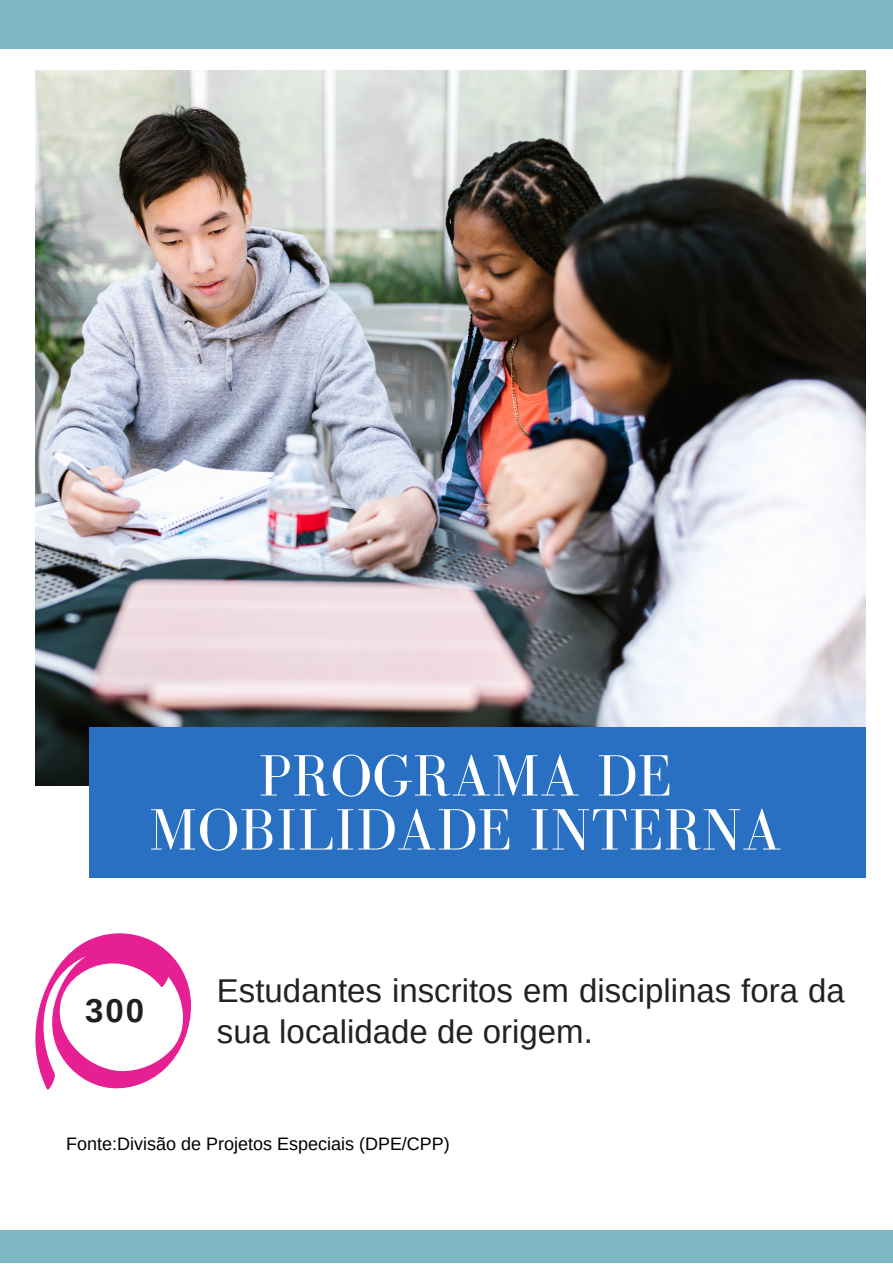
<style>
.page{position:relative;width:893px;height:1264px;background:#fff}
.page>*{position:absolute;margin:0;border:0;box-sizing:border-box;transform-origin:0 0}
.t1{font:60px/54px "Bodoni FLF";letter-spacing:.01em;color:#fff;text-align:center}
.t2{font:33px/41.5px "Arimo";color:#222}
.t3{font:700 33px "Arimo";color:#231f20}
.t4{font:18px "Arimo";color:#000}
</style>
<div class="page">
<div style="left:1px;top:1229px;width:891px;height:33px;background:#7eb9c3"></div>
<div style="left:0;top:0;width:892px;height:49px;background:#7eb9c3"></div>
<img style="left:35px;top:70px;width:830px;height:715px">
<svg style="left:35px;top:933px;width:156px;height:156px"></svg>
<div style="left:89px;top:727px;width:776px;height:150px;background:#2a70c2"></div>
<h1 class="t1" style="left:149px;top:748px;width:634px">PROGRAMA DE<br>MOBILIDADE INTERNA</h1>
<p class="t3" style="left:85px;top:992px;width:60px">300</p>
<p class="t2" style="left:217px;top:969px;width:629px">Estudantes inscritos em disciplinas fora da sua localidade de origem.</p>
<p class="t4" style="left:66px;top:1133px;width:385px">Fonte:Divisão de Projetos Especiais (DPE/CPP)</p>
</div>
